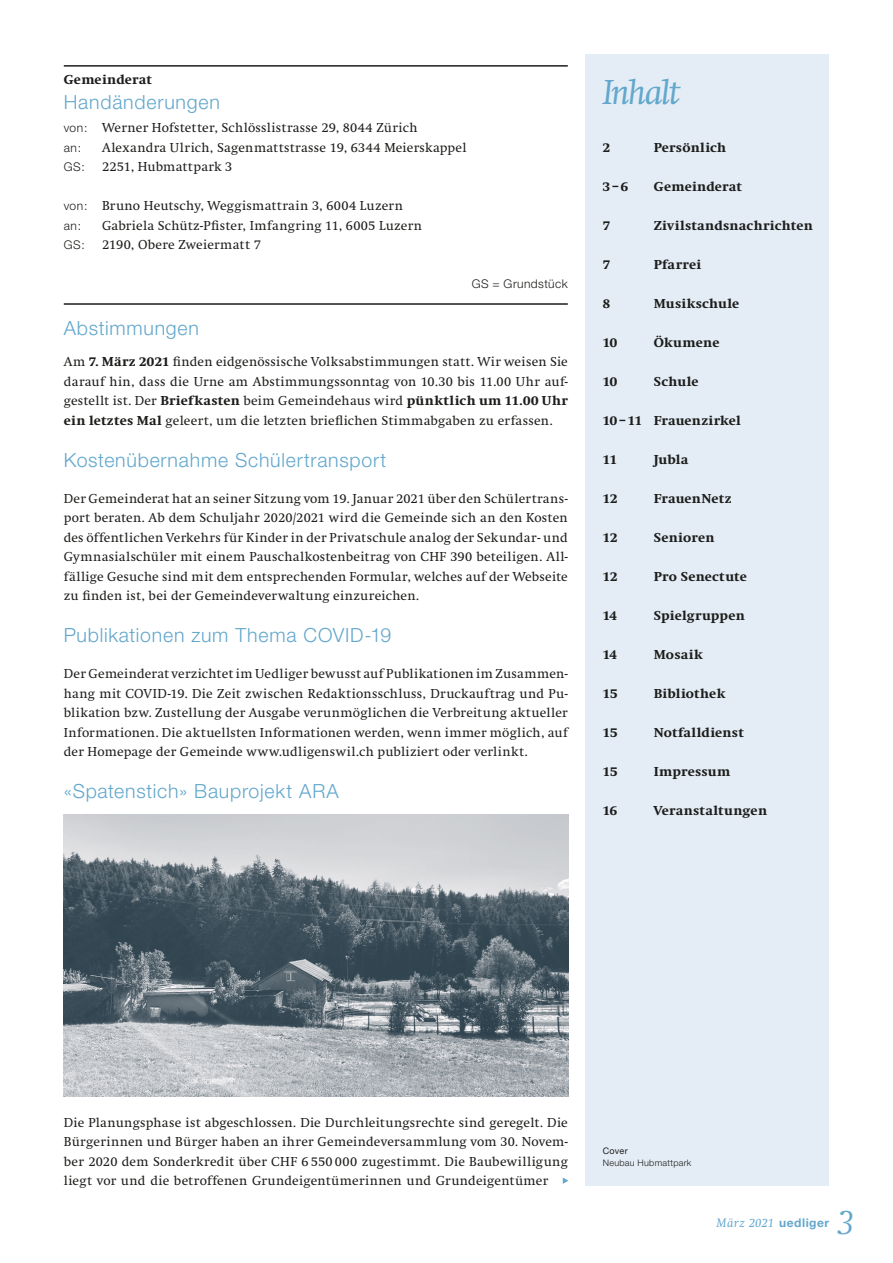
<style>
.page{position:relative;width:893px;height:1263px;background:#fff}
.page>*{position:absolute;margin:0;border:0;box-sizing:border-box;transform-origin:0 0}
.t1{font:italic 36px "Swift";letter-spacing:-.05em;color:#62a7cc}
.t2{font:italic 300 36px "Swift";color:#62a7cc}
.t3{font:300 19.5px "Helvetica Neue";letter-spacing:.04em;color:#62a7cc}
.t4{font:13.5px/19.5px "Swift";letter-spacing:.02em;color:#1d1d1b;text-align:justify}
.t5{font:800 13.5px "Swift";letter-spacing:.02em;color:#1d1d1b}
.t6{font:italic 12.75px "Swift";letter-spacing:.045em;color:#62a7cc}
.t7{font:300 12px "Helvetica Neue";letter-spacing:.035em;color:#1d1d1b}
.t8{font:300 9px "Helvetica Neue";letter-spacing:.035em;color:#1d1d1b}
.t9{font:9px "Helvetica Neue";letter-spacing:.025em;color:#1d1d1b}
.s1{font-family:"Helvetica Neue";font-weight:300;font-size:12px}
.s2{font-weight:800}
.s3{font-family:"Helvetica Neue";font-weight:700;font-style:normal;font-size:12px}
</style>
<div class="page">
<div style="left:585px;top:54px;width:244px;height:1131px;background:#e4edf6"></div>
<hr style="left:64px;top:65px;width:504px;height:2px;background:#1d1d1b">
<hr style="left:64px;top:303px;width:504px;height:2px;background:#1d1d1b">
<svg style="left:563px;top:1177px;width:5px;height:7px"></svg>
<img style="left:64px;top:815px;width:504px;height:281px">
<p class="t5" style="left:64px;top:72px;width:90px">Gemeinderat</p>
<h2 class="t3" style="left:64px;top:90px;width:158px">Handänderungen</h2>
<p class="t4" style="left:64px;top:118px;width:355px"><span class="s1">von:</span> Werner Hofstetter, Schlösslistrasse 29, 8044 Zürich</p>
<p class="t7" style="left:64px;top:140px;width:19px">an:</p>
<p class="t4" style="left:102px;top:138px;width:366px">Alexandra Ulrich, Sagenmattstrasse 19, 6344 Meierskappel</p>
<p class="t7" style="left:64px;top:159px;width:23px">GS:</p>
<p class="t4" style="left:102px;top:157px;width:132px">2251, Hubmattpark 3</p>
<p class="t4" style="left:64px;top:196px;width:341px"><span class="s1">von:</span> Bruno Heutschy, Weggismattrain 3, 6004 Luzern</p>
<p class="t7" style="left:64px;top:218px;width:19px">an:</p>
<p class="t4" style="left:102px;top:216px;width:322px">Gabriela Schütz-Pfister, Imfangring 11, 6005 Luzern</p>
<p class="t7" style="left:64px;top:237px;width:23px">GS:</p>
<p class="t4" style="left:102px;top:235px;width:160px">2190, Obere Zweiermatt 7</p>
<p class="t7" style="left:472px;top:276px;width:97px">GS = Grundstück</p>
<h2 class="t3" style="left:64px;top:316px;width:137px">Abstimmungen</h2>
<p class="t4" style="left:64px;top:352px;width:505px">Am <span class="s2">7. März 2021</span> finden eidgenössische Volksabstimmungen statt. Wir weisen Sie darauf hin, dass die Urne am Abstimmungssonntag von 10.30 bis 11.00 Uhr auf&shy;gestellt ist. Der <span class="s2">Briefkasten</span> beim Gemeindehaus wird <span class="s2">pünktlich um 11.00 Uhr ein letztes Mal</span> geleert, um die letzten brieflichen Stimmabgaben zu erfassen.</p>
<h2 class="t3" style="left:64px;top:448px;width:324px">Kostenübernahme Schülertransport</h2>
<p class="t4" style="left:64px;top:489px;width:506px">Der Gemeinderat hat an seiner Sitzung vom 19. Januar 2021 über den Schülertrans&shy;port beraten. Ab dem Schuljahr 2020/2021 wird die Gemeinde sich an den Kosten des öffentlichen Verkehrs für Kinder in der Privatschule analog der Sekundar- und Gymnasialschüler mit einem Pauschalkostenbeitrag von CHF 390 beteiligen. All&shy;fällige Gesuche sind mit dem entsprechenden Formular, welches auf der Webseite zu finden ist, bei der Gemeindeverwaltung einzureichen.</p>
<h2 class="t3" style="left:64px;top:623px;width:329px">Publikationen zum Thema COVID-19</h2>
<p class="t4" style="left:64px;top:664px;width:506px">Der Gemeinderat verzichtet im Uedliger bewusst auf Publikationen im Zusammen&shy;hang mit COVID-19. Die Zeit zwischen Redaktionsschluss, Druckauftrag und Pu&shy;blikation bzw. Zustellung der Ausgabe verunmöglichen die Verbreitung aktueller Informationen. Die aktuellsten Informationen werden, wenn immer möglich, auf der Homepage der Gemeinde www.udligenswil.ch publiziert oder verlinkt.</p>
<h2 class="t3" style="left:64px;top:779px;width:277px">«Spatenstich» Bauprojekt ARA</h2>
<h1 class="t1" style="left:603px;top:72px;width:79px">Inhalt</h1>
<p class="t5" style="left:603px;top:140px;width:9px">2</p>
<p class="t5" style="left:654px;top:140px;width:74px">Persönlich</p>
<p class="t5" style="left:603px;top:179px;width:27px">3–6</p>
<p class="t5" style="left:654px;top:179px;width:90px">Gemeinderat</p>
<p class="t5" style="left:603px;top:218px;width:9px">7</p>
<p class="t5" style="left:654px;top:218px;width:160px">Zivilstandsnachrichten</p>
<p class="t5" style="left:603px;top:257px;width:9px">7</p>
<p class="t5" style="left:654px;top:257px;width:49px">Pfarrei</p>
<p class="t5" style="left:603px;top:296px;width:9px">8</p>
<p class="t5" style="left:654px;top:296px;width:87px">Musikschule</p>
<p class="t5" style="left:603px;top:335px;width:16px">10</p>
<p class="t5" style="left:654px;top:335px;width:67px">Ökumene</p>
<p class="t5" style="left:603px;top:374px;width:16px">10</p>
<p class="t5" style="left:654px;top:374px;width:46px">Schule</p>
<p class="t5" style="left:603px;top:413px;width:140px">10 – 11 Frauenzirkel</p>
<p class="t5" style="left:603px;top:452px;width:16px">11</p>
<p class="t5" style="left:654px;top:452px;width:36px">Jubla</p>
<p class="t5" style="left:603px;top:491px;width:16px">12</p>
<p class="t5" style="left:654px;top:491px;width:79px">FrauenNetz</p>
<p class="t5" style="left:603px;top:530px;width:16px">12</p>
<p class="t5" style="left:654px;top:530px;width:62px">Senioren</p>
<p class="t5" style="left:603px;top:569px;width:16px">12</p>
<p class="t5" style="left:654px;top:569px;width:95px">Pro Senectute</p>
<p class="t5" style="left:603px;top:608px;width:16px">14</p>
<p class="t5" style="left:654px;top:608px;width:93px">Spielgruppen</p>
<p class="t5" style="left:603px;top:647px;width:16px">14</p>
<p class="t5" style="left:654px;top:647px;width:50px">Mosaik</p>
<p class="t5" style="left:603px;top:686px;width:16px">15</p>
<p class="t5" style="left:654px;top:686px;width:73px">Bibliothek</p>
<p class="t5" style="left:603px;top:725px;width:16px">15</p>
<p class="t5" style="left:654px;top:725px;width:92px">Notfalldienst</p>
<p class="t5" style="left:603px;top:764px;width:16px">15</p>
<p class="t5" style="left:654px;top:764px;width:78px">Impressum</p>
<p class="t5" style="left:603px;top:803px;width:16px">16</p>
<p class="t5" style="left:654px;top:803px;width:115px">Veranstaltungen</p>
<p class="t4" style="left:64px;top:1113px;width:506px">Die Planungsphase ist abgeschlossen. Die Durchleitungsrechte sind geregelt. Die Bürgerinnen und Bürger haben an ihrer Gemeindeversammlung vom 30. Novem&shy;ber 2020 dem Sonderkredit über CHF 6 550 000 zugestimmt. Die Baubewilligung liegt vor und die betroffenen Grundeigentümerinnen und Grundeigentümer</p>
<p class="t9" style="left:603px;top:1145px;width:26px">Cover</p>
<p class="t8" style="left:603px;top:1157px;width:90px">Neubau Hubmattpark</p>
<p class="t6" style="left:716px;top:1216px;width:114px">März 2021 <span class="s3">uedliger</span></p>
<h1 class="t2" style="left:838px;top:1202px;width:18px">3</h1>
</div>
